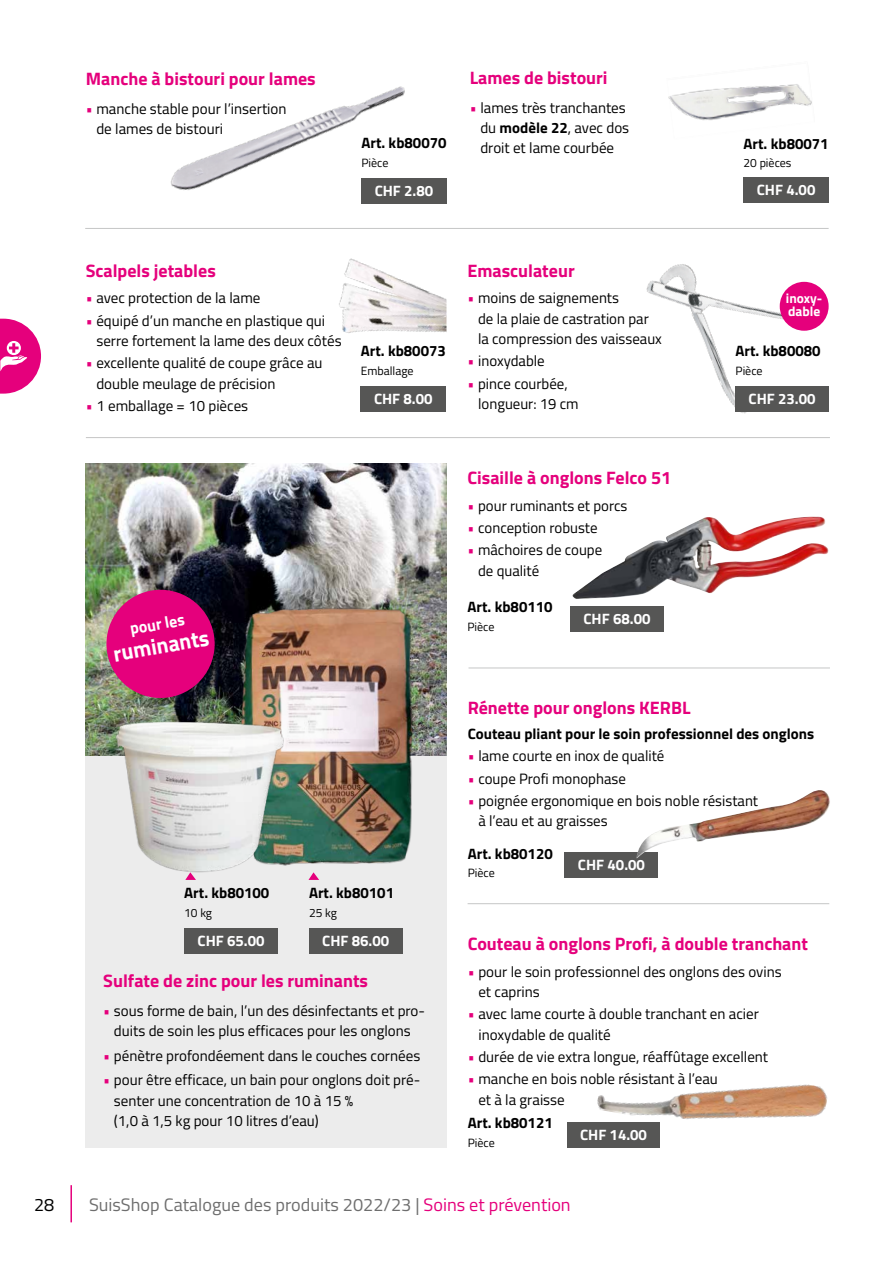
<style>
.page{position:relative;width:893px;height:1263px;background:#fff}
.page>*{position:absolute;margin:0;border:0;box-sizing:border-box;transform-origin:0 0}
.t1{font:700 22.5px "Titillium Web";color:#fff;scale:.96 1}
.t2{font:700 18px "Titillium Web";color:#e5007c}
.t3{font:18px "Titillium Web";color:#6e6e6e}
.t4{font:18px "Titillium Web";color:#000}
.t5{font:700 16.5px "Titillium Web";color:#fff;scale:.96 1}
.t6{font:15px/20.2px "Titillium Web";color:#000}
.t7{font:700 15px "Titillium Web";color:#000}
.t8{font:700 15px "Titillium Web";color:#fff}
.t9{font:700 13.5px/13.5px "Titillium Web";color:#fff}
.t10{font:12px "Titillium Web";color:#000}
.s1{color:#e5007c}
.s2{font-weight:700}
</style>
<div class="page">
<hr style="left:70px;top:1185px;width:2px;height:37px;background:#e5007c">
<svg style="left:0;top:319px;width:41px;height:75px"></svg>
<hr style="left:468px;top:668px;width:362px;height:1px;background:#c5c6c6">
<hr style="left:468px;top:903px;width:361px;height:1px;background:#c5c6c6">
<img style="left:572px;top:517px;width:257px;height:82px">
<div style="left:570px;top:606px;width:94px;height:26px;background:#565655"></div>
<div style="left:565px;top:852px;width:93px;height:25px;background:#565655"></div>
<img style="left:636px;top:790px;width:194px;height:68px">
<img style="left:597px;top:1084px;width:230px;height:35px">
<div style="left:567px;top:1122px;width:93px;height:25px;background:#565655"></div>
<div style="left:85px;top:463px;width:361px;height:685px;background:#ececec"></div>
<img style="left:85px;top:463px;width:361px;height:293px">
<img style="left:209px;top:588px;width:232px;height:276px">
<img style="left:91px;top:714px;width:214px;height:159px">
<div style="left:184px;top:928px;width:94px;height:26px;background:#565655"></div>
<div style="left:309px;top:928px;width:94px;height:25px;background:#565655"></div>
<svg style="left:184px;top:859px;width:12px;height:21px"></svg>
<svg style="left:308px;top:872px;width:11px;height:8px"></svg>
<img style="left:102px;top:585px;width:117px;height:117px">
<hr style="left:86px;top:437px;width:744px;height:1px;background:#c5c6c6">
<img style="left:170px;top:86px;width:235px;height:104px">
<img style="left:668px;top:84px;width:144px;height:36px">
<div style="left:361px;top:178px;width:85px;height:26px;background:#565655"></div>
<div style="left:744px;top:177px;width:85px;height:26px;background:#565655"></div>
<hr style="left:85px;top:228px;width:744px;height:1px;background:#c5c6c6">
<img style="left:646px;top:228px;width:183px;height:186px">
<div style="left:735px;top:386px;width:94px;height:26px;background:#565655"></div>
<div style="left:780px;top:282px;width:49px;height:49px;background:#e5007c;border-radius:50%"></div>
<div style="left:361px;top:386px;width:85px;height:25px;background:#565655"></div>
<img style="left:339px;top:258px;width:107px;height:75px">
<p class="t2" style="left:86px;top:65px;width:232px">Manche à bistouri pour lames</p>
<p class="t6" style="left:96px;top:98px;width:192px;text-indent:-11px"><span class="s1">•</span> manche stable pour l’insertion de lames de bistouri</p>
<p class="t7" style="left:361px;top:132px;width:87px">Art. kb80070</p>
<p class="t10" style="left:361px;top:154px;width:29px">Pièce</p>
<p class="t2" style="left:470px;top:64px;width:139px">Lames de bistouri</p>
<p class="t6" style="left:480px;top:97px;width:150px;text-indent:-11px"><span class="s1">•</span> lames très tranchantes du <span class="s2">modèle 22</span>, avec dos droit et lame courbée</p>
<p class="t7" style="left:744px;top:132px;width:87px">Art. kb80071</p>
<p class="t10" style="left:744px;top:154px;width:49px">20 pièces</p>
<p class="t8" style="left:375px;top:179px;width:60px">CHF 2.80</p>
<p class="t8" style="left:757px;top:178px;width:60px">CHF 4.00</p>
<p class="t2" style="left:86px;top:257px;width:132px">Scalpels jetables</p>
<p class="t6" style="left:86px;top:287px;width:176px"><span class="s1">•</span> avec protection de la lame</p>
<p class="t6" style="left:96px;top:310px;width:247px;text-indent:-11px"><span class="s1">•</span> équipé d’un manche en plastique qui serre fortement la lame des deux côtés</p>
<p class="t6" style="left:96px;top:352px;width:228px;text-indent:-11px"><span class="s1">•</span> excellente qualité de coupe grâce au double meulage de précision</p>
<p class="t6" style="left:86px;top:395px;width:164px"><span class="s1">•</span> 1 emballage = 10 pièces</p>
<p class="t7" style="left:361px;top:339px;width:87px">Art. kb80073</p>
<p class="t10" style="left:361px;top:362px;width:54px">Emballage</p>
<p class="t8" style="left:374px;top:387px;width:60px">CHF 8.00</p>
<p class="t5" style="left:128px;top:616px;width:59px;rotate:-10deg">pour les</p>
<h1 class="t1" style="left:111px;top:637px;width:102px;rotate:-10deg">ruminants</h1>
<p class="t2" style="left:467px;top:257px;width:109px">Emasculateur</p>
<p class="t6" style="left:478px;top:287px;width:185px;text-indent:-11px"><span class="s1">•</span> moins de saignements<br>de la plaie de castration par la compression des vaisseaux</p>
<p class="t6" style="left:467px;top:350px;width:79px"><span class="s1">•</span> inoxydable</p>
<p class="t6" style="left:478px;top:372px;width:102px;text-indent:-11px"><span class="s1">•</span> pince courbée, longueur: 19 cm</p>
<p class="t2" style="left:467px;top:464px;width:205px">Cisaille à onglons Felco 51</p>
<p class="t6" style="left:467px;top:494px;width:161px"><span class="s1">•</span> pour ruminants et porcs</p>
<p class="t6" style="left:467px;top:517px;width:132px"><span class="s1">•</span> conception robuste</p>
<p class="t6" style="left:478px;top:539px;width:126px;text-indent:-11px"><span class="s1">•</span> mâchoires de coupe de qualité</p>
<p class="t8" style="left:583px;top:607px;width:69px">CHF 68.00</p>
<p class="t7" style="left:467px;top:596px;width:87px">Art. kb80110</p>
<p class="t10" style="left:467px;top:618px;width:29px">Pièce</p>
<p class="t9" style="left:786px;top:291px;width:38px">inoxy&shy;dable</p>
<p class="t7" style="left:735px;top:340px;width:87px">Art. kb80080</p>
<p class="t10" style="left:735px;top:362px;width:29px">Pièce</p>
<p class="t8" style="left:749px;top:387px;width:69px">CHF 23.00</p>
<p class="t2" style="left:468px;top:694px;width:224px">Rénette pour onglons KERBL</p>
<p class="t7" style="left:468px;top:722px;width:348px">Couteau pliant pour le soin professionnel des onglons</p>
<p class="t6" style="left:468px;top:745px;width:198px"><span class="s1">•</span> lame courte en inox de qualité</p>
<p class="t6" style="left:468px;top:767px;width:160px"><span class="s1">•</span> coupe Profi monophase</p>
<p class="t6" style="left:478px;top:790px;width:281px;text-indent:-11px"><span class="s1">•</span> poignée ergonomique en bois noble résistant à l’eau et au graisses</p>
<p class="t8" style="left:578px;top:853px;width:69px">CHF 40.00</p>
<p class="t7" style="left:468px;top:842px;width:87px">Art. kb80120</p>
<p class="t10" style="left:468px;top:864px;width:29px">Pièce</p>
<p class="t7" style="left:184px;top:881px;width:87px">Art. kb80100</p>
<p class="t10" style="left:184px;top:904px;width:29px">10 kg</p>
<p class="t8" style="left:198px;top:929px;width:69px">CHF 65.00</p>
<p class="t7" style="left:309px;top:881px;width:87px">Art. kb80101</p>
<p class="t10" style="left:309px;top:904px;width:29px">25 kg</p>
<p class="t8" style="left:322px;top:929px;width:69px">CHF 86.00</p>
<p class="t2" style="left:103px;top:967px;width:266px">Sulfate de zinc pour les ruminants</p>
<p class="t6" style="left:103px;top:1000px;width:323px;text-align:center"><span class="s1">•</span> sous forme de bain, l’un des désinfectants et pro&shy;duits de soin les plus efficaces pour les onglons</p>
<p class="t6" style="left:103px;top:1045px;width:318px"><span class="s1">•</span> pénètre profondéement dans le couches cornées</p>
<p class="t6" style="left:114px;top:1069px;width:308px;text-indent:-11px"><span class="s1">•</span> pour être efficace, un bain pour onglons doit pré&shy;senter une concentration de 10 à 15 %<br>(1,0 à 1,5 kg pour 10 litres d’eau)</p>
<p class="t2" style="left:468px;top:930px;width:342px">Couteau à onglons Profi, à double tranchant</p>
<p class="t6" style="left:478px;top:960px;width:305px;text-indent:-11px"><span class="s1">•</span> pour le soin professionnel des onglons des ovins et caprins</p>
<p class="t6" style="left:478px;top:1003px;width:282px;text-indent:-11px"><span class="s1">•</span> avec lame courte à double tranchant en acier inoxydable de qualité</p>
<p class="t6" style="left:468px;top:1046px;width:302px"><span class="s1">•</span> durée de vie extra longue, réaffûtage excellent</p>
<p class="t6" style="left:478px;top:1068px;width:241px;text-indent:-11px"><span class="s1">•</span> manche en bois noble résistant à l’eau et à la graisse</p>
<p class="t7" style="left:468px;top:1111px;width:87px">Art. kb80121</p>
<p class="t10" style="left:468px;top:1134px;width:29px">Pièce</p>
<p class="t8" style="left:580px;top:1123px;width:69px">CHF 14.00</p>
<p class="t4" style="left:34px;top:1192px;width:22px">28</p>
<p class="t3" style="left:89px;top:1191px;width:483px">SuisShop Catalogue des produits 2022/23 | <span class="s1">Soins et prévention</span></p>
</div>
